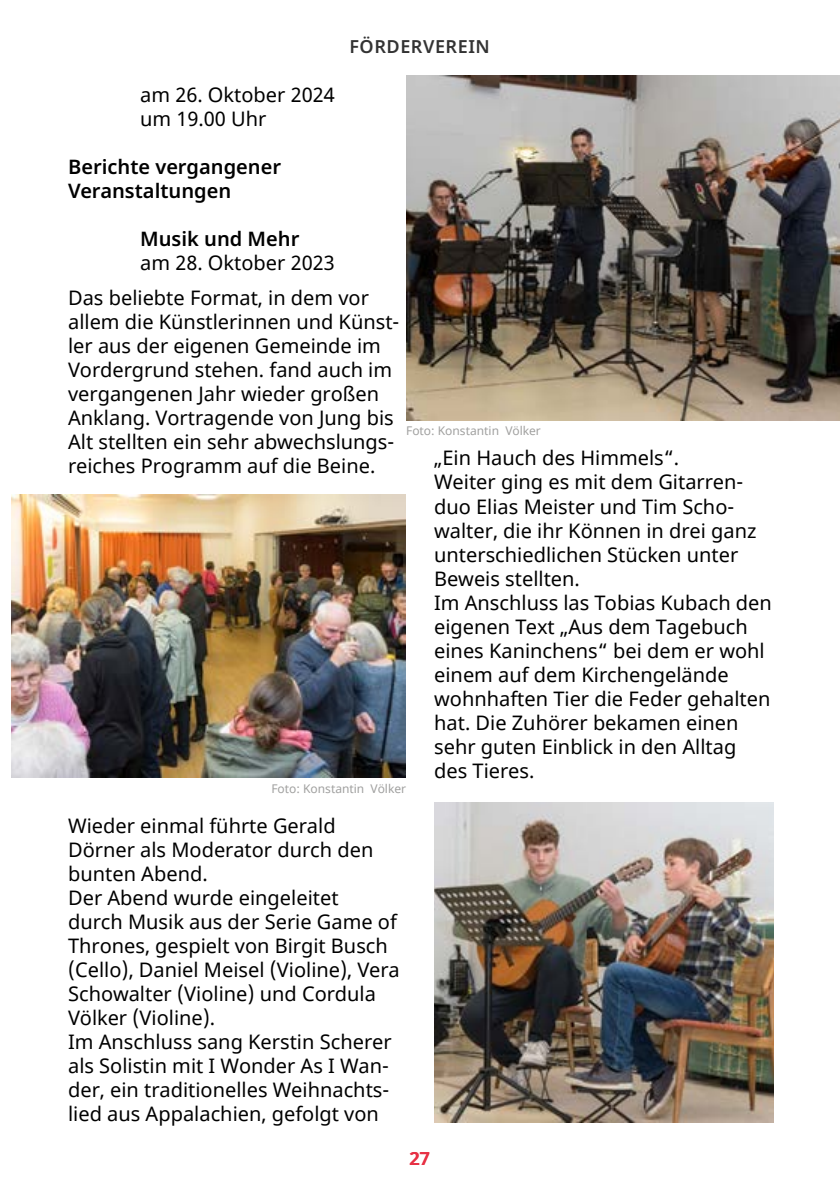
<style>
.page{position:relative;width:840px;height:1191px;background:#fff}
.page>*{position:absolute;margin:0;border:0;box-sizing:border-box;transform-origin:0 0}
.t1{font:20px/24px "Noto Sans";color:#000}
.t2{font:600 20px/24px "Noto Sans";color:#000}
.t3{font:600 18px "Noto Sans";letter-spacing:.03em;color:#333}
.t4{font:600 18px "Noto Sans";color:#e73145}
.t5{font:12px "Noto Sans";color:#a0a09f}
</style>
<div class="page">
<img style="left:11px;top:494px;width:394px;height:283px">
<img style="left:406px;top:76px;width:433px;height:344px">
<img style="left:434px;top:802px;width:338px;height:320px">
<p class="t3" style="left:349px;top:34px;width:142px">FÖRDERVEREIN</p>
<p class="t1" style="left:140px;top:83px;width:196px">am 26. Oktober 2024 um 19.00 Uhr</p>
<p class="t2" style="left:68px;top:155px;width:214px">Berichte vergangener<br>Veranstaltungen</p>
<p class="t2" style="left:140px;top:227px;width:161px">Musik und Mehr</p>
<p class="t1" style="left:68px;top:245px;width:302px;line-height:35.4px;text-indent:72px">am 28. Oktober 2023<br>Das beliebte Format, in dem vor</p>
<p class="t1" style="left:68px;top:310px;width:332px">allem die Künstlerinnen und Künst&shy;ler aus der eigenen Gemeinde im Vordergrund stehen. fand auch im vergangenen Jahr wieder großen Anklang. Vortragende von Jung bis Alt stellten ein sehr abwechslungs&shy;reiches Programm auf die Beine.</p>
<p class="t5" style="left:406px;top:422px;width:136px">Foto: Konstantin Völker</p>
<p class="t1" style="left:434px;top:447px;width:339px">„Ein Hauch des Himmels“.<br>Weiter ging es mit dem Gitarren&shy;duo Elias Meister und Tim Scho&shy;walter, die ihr Können in drei ganz unterschiedlichen Stücken unter<br>Beweis stellten.<br>Im Anschluss las Tobias Kubach den eigenen Text „Aus dem Tagebuch eines Kaninchens“ bei dem er wohl einem auf dem Kirchengelände wohnhaften Tier die Feder gehalten hat. Die Zuhörer bekamen einen sehr guten Einblick in den Alltag des Tieres.</p>
<p class="t5" style="left:271px;top:781px;width:136px">Foto: Konstantin Völker</p>
<p class="t1" style="left:68px;top:814px;width:333px">Wieder einmal führte Gerald<br>Dörner als Moderator durch den bunten Abend.<br>Der Abend wurde eingeleitet<br>durch Musik aus der Serie Game of<br>Thrones, gespielt von Birgit Busch (Cello), Daniel Meisel (Violine), Vera<br>Schowalter (Violine) und Cordula<br>Völker (Violine).<br>Im Anschluss sang Kerstin Scherer als Solistin mit I Wonder As I Wan&shy;der, ein traditionelles Weihnachts&shy;lied aus Appalachien, gefolgt von</p>
<p class="t4" style="left:409px;top:1145px;width:22px">27</p>
</div>
